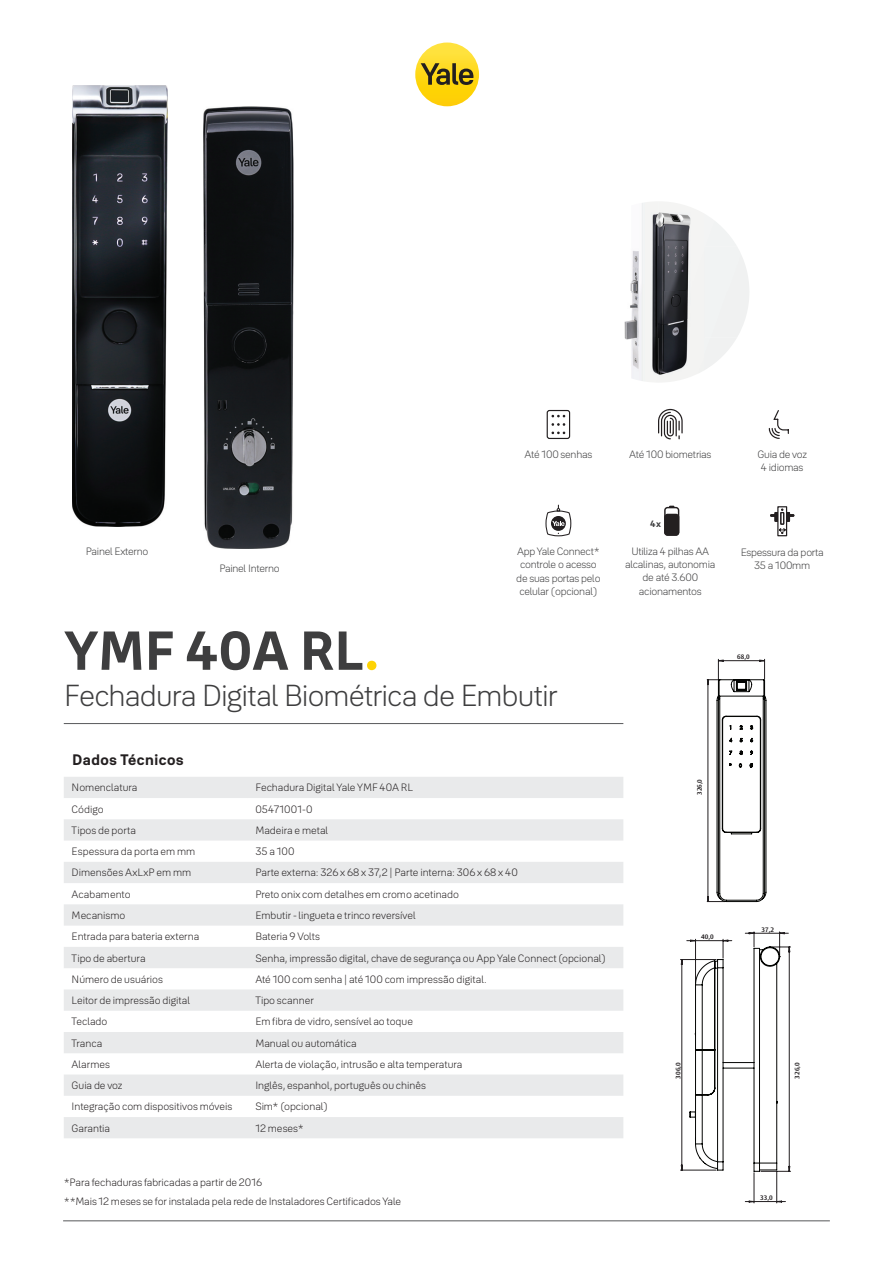
<style>
.page{position:relative;width:893px;height:1263px;background:#fff}
.page>*{position:absolute;margin:0;border:0;box-sizing:border-box;transform-origin:0 0}
.t1{font:700 53.85px "Yale Solis";color:#3e3e3f}
.t2{font:300 30px "Yale Solis";letter-spacing:-.03em;color:#3e3e3f}
.t3{font:700 15px "Yale Solis";letter-spacing:.03em;color:#231f20}
.t4{font:300 10.5px/19px "Yale Solis";letter-spacing:-.005em;color:#231f20}
.t5{font:300 10.5px/13.4px "Yale Solis";letter-spacing:-.025em;color:#3e3e3f;text-align:center}
.t6{font:700 9px "Yale Solis";color:#3e3e3f}
.t7{font:700 6.45px "ASSA Vesta";color:#211d1f}
.t8{font:700 6.3px "ASSA Vesta";color:#211d1f}
.s1{color:#fed304}
</style>
<div class="page">
<svg style="left:415px;top:43px;width:64px;height:63px;background:#fed920"></svg>
<svg style="left:421px;top:63px;width:53px;height:22px"></svg>
<hr style="left:63px;top:1220px;width:767px;height:1px;background:#57585a">
<svg style="left:64px;top:777px;width:559px;height:361px;fill:#e9eaeb"></svg>
<div style="left:547px;top:410px;width:23px;height:29px;border:1px solid #231f20;border-radius:2px"></div>
<svg style="left:551px;top:415px;width:14px;height:2px"></svg>
<svg style="left:551px;top:423px;width:14px;height:3px"></svg>
<svg style="left:551px;top:432px;width:14px;height:2px"></svg>
<svg style="left:658px;top:408px;width:25px;height:32px"></svg>
<div style="left:664px;top:507px;width:15px;height:29px;border:1px solid #231f20;border-radius:3px"></div>
<div style="left:665px;top:514px;width:14px;height:21px;background:#231f20;border-radius:3px"></div>
<div style="left:664px;top:514px;width:15px;height:22px;border:1px solid #231f20;border-radius:3px"></div>
<svg style="left:545px;top:505px;width:27px;height:32px"></svg>
<svg style="left:768px;top:410px;width:21px;height:29px"></svg>
<div style="left:777px;top:506px;width:10px;height:30px;border:1px solid #231f20"></div>
<svg style="left:770px;top:508px;width:24px;height:26px"></svg>
<hr style="left:64px;top:723px;width:559px;height:1px;background:#57585a">
<img style="left:72px;top:85px;width:96px;height:441px">
<img style="left:204px;top:107px;width:89px;height:441px">
<img style="left:642px;top:202px;width:62px;height:45px">
<img style="left:624px;top:247px;width:125px;height:90px">
<img style="left:624px;top:337px;width:80px;height:45px">
<svg style="left:707px;top:659px;width:59px;height:243px"></svg>
<svg style="left:680px;top:931px;width:111px;height:272px"></svg>
<p class="t5" style="left:86px;top:544px;width:64px">Painel Externo</p>
<p class="t5" style="left:219px;top:561px;width:62px">Painel Interno</p>
<p class="t5" style="left:524px;top:447px;width:70px">Até 100 senhas</p>
<p class="t5" style="left:629px;top:447px;width:84px">Até 100 biometrias</p>
<p class="t6" style="left:650px;top:518px;width:12px">4x</p>
<p class="t5" style="left:516px;top:544px;width:86px">App Yale Connect* controle o acesso de suas portas pelo celular (opcional)</p>
<p class="t5" style="left:625px;top:544px;width:92px">Utiliza 4 pilhas AA alcalinas, autonomia de até 3.600 acionamentos</p>
<h1 class="t1" style="left:64px;top:618px;width:317px">YMF 40A RL<span class="s1">.</span></h1>
<h2 class="t2" style="left:64px;top:678px;width:495px">Fechadura Digital Biométrica de Embutir</h2>
<h3 class="t3" style="left:72px;top:751px;width:113px">Dados Técnicos</h3>
<p class="t4" style="left:72px;top:778px;width:67px">Nomenclatura</p>
<p class="t4" style="left:255px;top:778px;width:159px">Fechadura Digital Yale YMF 40A RL</p>
<p class="t4" style="left:72px;top:799px;width:34px">Código</p>
<p class="t4" style="left:255px;top:799px;width:59px">05471001-0</p>
<p class="t4" style="left:72px;top:820px;width:66px">Tipos de porta</p>
<p class="t4" style="left:255px;top:820px;width:74px">Madeira e metal</p>
<p class="t4" style="left:72px;top:842px;width:125px">Espessura da porta em mm</p>
<p class="t4" style="left:255px;top:842px;width:41px">35 a 100</p>
<p class="t4" style="left:72px;top:863px;width:121px">Dimensões AxLxP em mm</p>
<p class="t4" style="left:255px;top:863px;width:264px">Parte externa: 326 x 68 x 37,2 | Parte interna: 306 x 68 x 40</p>
<p class="t4" style="left:72px;top:884px;width:60px">Acabamento</p>
<p class="t4" style="left:255px;top:884px;width:205px">Preto onix com detalhes em cromo acetinado</p>
<p class="t4" style="left:72px;top:906px;width:55px">Mecanismo</p>
<p class="t4" style="left:255px;top:906px;width:162px">Embutir - lingueta e trinco reversível</p>
<p class="t4" style="left:72px;top:927px;width:129px">Entrada para bateria externa</p>
<p class="t4" style="left:255px;top:927px;width:66px">Bateria 9 Volts</p>
<p class="t4" style="left:72px;top:948px;width:75px">Tipo de abertura</p>
<p class="t4" style="left:255px;top:948px;width:352px">Senha, impressão digital, chave de segurança ou App Yale Connect (opcional)</p>
<p class="t4" style="left:72px;top:969px;width:93px">Número de usuários</p>
<p class="t4" style="left:255px;top:969px;width:233px">Até 100 com senha | até 100 com impressão digital.</p>
<p class="t4" style="left:72px;top:991px;width:120px">Leitor de impressão digital</p>
<p class="t4" style="left:255px;top:991px;width:60px">Tipo scanner</p>
<p class="t4" style="left:72px;top:1012px;width:37px">Teclado</p>
<p class="t4" style="left:255px;top:1012px;width:159px">Em fibra de vidro, sensível ao toque</p>
<p class="t4" style="left:72px;top:1033px;width:32px">Tranca</p>
<p class="t4" style="left:255px;top:1033px;width:103px">Manual ou automática</p>
<p class="t4" style="left:72px;top:1054px;width:40px">Alarmes</p>
<p class="t4" style="left:255px;top:1054px;width:209px">Alerta de violação, intrusão e alta temperatura</p>
<p class="t4" style="left:72px;top:1076px;width:52px">Guia de voz</p>
<p class="t4" style="left:255px;top:1076px;width:172px">Inglês, espanhol, português ou chinês</p>
<p class="t4" style="left:72px;top:1097px;width:162px">Integração com dispositivos móveis</p>
<p class="t4" style="left:255px;top:1097px;width:74px">Sim* (opcional)</p>
<p class="t4" style="left:72px;top:1118px;width:40px">Garantia</p>
<p class="t4" style="left:255px;top:1118px;width:50px">12 meses*</p>
<p class="t4" style="left:64px;top:1172px;width:339px">*Para fechaduras fabricadas a partir de 2016<br>**Mais 12 meses se for instalada pela rede de Instaladores Certificados Yale</p>
<p class="t8" style="left:696px;top:795px;width:17px;rotate:-90deg">326,0</p>
<p class="t7" style="left:701px;top:933px;width:14px">40,0</p>
<p class="t7" style="left:674px;top:1078px;width:18px;rotate:-90deg">306,0</p>
<p class="t5" style="left:757px;top:447px;width:51px">Guia de voz<br>4 idiomas</p>
<p class="t5" style="left:741px;top:545px;width:85px">Espessura da porta<br>35 a 100mm</p>
<p class="t8" style="left:737px;top:653px;width:14px">68,0</p>
<p class="t7" style="left:762px;top:925px;width:14px">37,2</p>
<p class="t7" style="left:793px;top:1078px;width:18px;rotate:-90deg">326,0</p>
<p class="t7" style="left:760px;top:1194px;width:14px">33,0</p>
</div>
